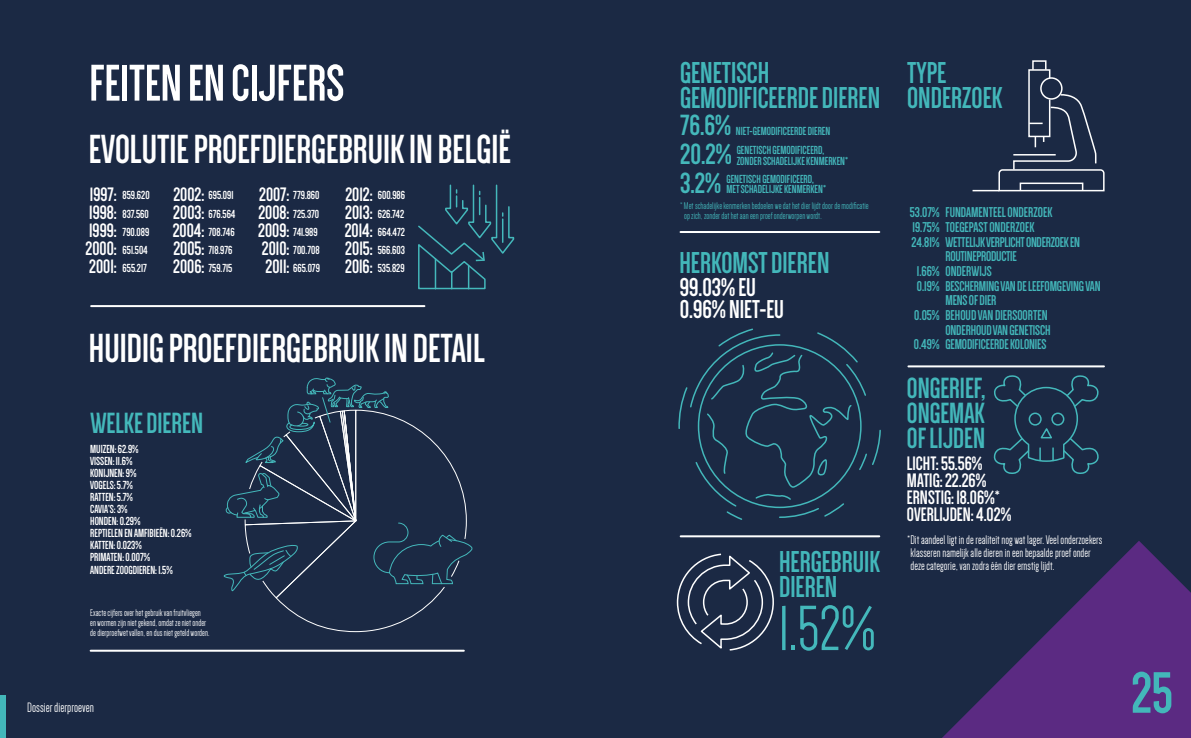
<style>
.page{position:relative;width:1191px;height:738px;background:#fff}
.page>*{position:absolute;margin:0;border:0;box-sizing:border-box;transform-origin:0 0}
.t1{font:65.6px "Dense";color:#44b8bb}
.t2{font:700 60px "Dense";color:#43b7ba}
.t3{font:700 53.1px "Dense";color:#fff}
.t4{font:700 41.7px "Dense";color:#fff}
.t5{font:700 31px/25px "Dense";color:#43b7ba}
.t6{font:700 30px "Dense";color:#44b8bb}
.t7{font:700 30px/24.6px "Dense";color:#43b7ba;text-align:justify}
.t8{font:700 26.6px/22.4px "Dense";color:#fff}
.t9{font:700 20px/18px "Dense";color:#fff;text-align:justify}
.t10{font:700 14.7px/14.7px "Dense";letter-spacing:-.01em;color:#43b7ba}
.t11{font:14px "Dense";color:#fff}
.t12{font:12.9px/12.9px "Dense";color:#fff}
.t13{font:700 12px/18px "Dense";color:#fff}
.t14{font:700 12px/10.3px "Dense";color:#44b8bb}
.t15{font:10px/10px "Dense";color:#fff}
.t16{font:10px/10px "Dense";color:#43b7ba}
</style>
<div class="page">
<div style="left:0;top:0;width:1191px;height:737px;background:#1b2944"></div>
<hr style="left:680px;top:231px;width:199px;height:2px;background:#fff">
<svg style="left:678px;top:328px;width:203px;height:192px"></svg>
<hr style="left:91px;top:649px;width:373px;height:2px;background:#fff">
<hr style="left:91px;top:305px;width:333px;height:2px;background:#fff">
<hr style="left:908px;top:365px;width:196px;height:2px;background:#fff">
<hr style="left:680px;top:535px;width:199px;height:2px;background:#fff">
<div style="left:1032px;top:60px;width:14px;height:10px;border:2px solid #fff"></div>
<svg style="left:972px;top:68px;width:133px;height:124px"></svg>
<svg style="left:676px;top:553px;width:98px;height:98px"></svg>
<svg style="left:993px;top:375px;width:106px;height:99px"></svg>
<svg style="left:275px;top:598px;width:161px;height:34px"></svg>
<svg style="left:222px;top:184px;width:293px;height:414px"></svg>
<svg style="left:943px;top:541px;width:248px;height:196px;fill:#5b2a82"></svg>
<div style="left:0;top:694px;width:6px;height:43px;background:#43b7ba"></div>
<h3 class="t3" style="left:89px;top:57px;width:256px">FEITEN EN CIJFERS</h3>
<h3 class="t4" style="left:89px;top:129px;width:423px">EVOLUTIE PROEFDIERGEBRUIK IN BELGIË</h3>
<h3 class="t9" style="left:86px;top:185px;width:33px">1997:<br>1998:<br>1999:<br>2000:<br>2001:</h3>
<p class="t13" style="left:123px;top:186px;width:29px">859.620<br>837.560<br>790.089<br>651.504<br>655.217</p>
<h3 class="t9" style="left:173px;top:185px;width:33px">2002:<br>2003:<br>2004:<br>2005:<br>2006:</h3>
<p class="t13" style="left:208px;top:186px;width:28px">695.091<br>676.564<br>708.746<br>718.976<br>759.715</p>
<h3 class="t9" style="left:258px;top:185px;width:33px;text-align:center">2007:<br>2008:<br>2009:<br>2010:<br>2011:</h3>
<p class="t13" style="left:293px;top:186px;width:28px">779.860<br>725.370<br>741.989<br>700.708<br>665.079</p>
<h3 class="t9" style="left:345px;top:185px;width:29px">2012:<br>2013:<br>2014:<br>2015:<br>2016:</h3>
<p class="t13" style="left:378px;top:186px;width:29px;text-align:justify">600.986<br>626.742<br>664.472<br>566.603<br>535.829</p>
<h3 class="t4" style="left:89px;top:328px;width:397px">HUIDIG PROEFDIERGEBRUIK IN DETAIL</h3>
<h3 class="t6" style="left:90px;top:408px;width:114px">WELKE DIEREN</h3>
<p class="t13" style="left:90px;top:443px;width:103px;line-height:12px">MUIZEN: 62.9%<br>VISSEN: 11.6%<br>KONIJNEN: 9%<br>VOGELS: 5.7%<br>RATTEN: 5.7%<br>CAVIA’S: 3%<br>HONDEN: 0.29%<br>REPTIELEN EN AMFIBIEËN: 0.26%<br>KATTEN: 0.023%<br>PRIMATEN: 0.007%<br>ANDERE ZOOGDIEREN: 1.5%</p>
<p class="t15" style="left:90px;top:607px;width:121px">Exacte cijfers over het gebruik van fruitvliegen<br>en wormen zijn niet gekend, omdat ze niet onder de dierproefwet vallen, en dus niet geteld worden.</p>
<p class="t11" style="left:27px;top:700px;width:68px">Dossier dierproeven</p>
<h3 class="t5" style="left:680px;top:60px;width:202px">GENETISCH<br>GEMODIFICEERDE DIEREN</h3>
<h3 class="t6" style="left:680px;top:111px;width:52px">76.6%</h3>
<p class="t14" style="left:736px;top:126px;width:96px">NIET-GEMODIFICEERDE DIEREN</p>
<h3 class="t6" style="left:680px;top:139px;width:53px">20.2%</h3>
<p class="t14" style="left:736px;top:145px;width:113px">GENETISCH GEMODIFICEERD,<br>ZONDER SCHADELIJKE KENMERKEN*</p>
<h3 class="t6" style="left:680px;top:168px;width:43px">3.2%</h3>
<p class="t14" style="left:726px;top:174px;width:101px">GENETISCH GEMODIFICEERD,<br>MET SCHADELIJKE KENMERKEN*</p>
<p class="t16" style="left:684px;top:200px;width:186px;text-indent:-4px">* Met schadelijke kenmerken bedoelen we dat het dier lijdt door de modificatie op zich, zonder dat het aan een proef onderworpen wordt.</p>
<h3 class="t5" style="left:679px;top:250px;width:152px">HERKOMST DIEREN</h3>
<h3 class="t8" style="left:680px;top:276px;width:106px">99.03% EU<br>0.96% NIET-EU</h3>
<h3 class="t5" style="left:779px;top:549px;width:103px">HERGEBRUIK<br>DIEREN</h3>
<h1 class="t1" style="left:778px;top:595px;width:99px">1.52%</h1>
<h3 class="t5" style="left:907px;top:60px;width:97px">TYPE<br>ONDERZOEK</h3>
<p class="t10" style="left:910px;top:205px;width:172px">53.07% FUNDAMENTEEL ONDERZOEK<br>19.75% TOEGEPAST ONDERZOEK<br>24.81% WETTELIJK VERPLICHT ONDERZOEK EN</p>
<p class="t10" style="left:917px;top:263px;width:185px">1.66% ONDERWIJS<br>0.19% BESCHERMING VAN DE LEEFOMGEVING VAN</p>
<p class="t10" style="left:914px;top:300px;width:135px;line-height:29.3px">0.05% BEHOUD VAN DIERSOORTEN<br>0.49% GEMODIFICEERDE KOLONIES</p>
<p class="t10" style="left:945px;top:249px;width:73px">ROUTINEPRODUCTIE</p>
<p class="t10" style="left:945px;top:286px;width:106px;line-height:29.3px">MENS OF DIER<br>ONDERHOUD VAN GENETISCH</p>
<h3 class="t7" style="left:907px;top:376px;width:80px">ONGERIEF, ONGEMAK OF LIJDEN</h3>
<h3 class="t9" style="left:907px;top:454px;width:106px;line-height:16.9px;text-align:left">LICHT: 55.56%<br>MATIG: 22.26%<br>ERNSTIG: 18.06%*<br>OVERLIJDEN: 4.02%</h3>
<p class="t12" style="left:907px;top:533px;width:197px">*Dit aandeel ligt in de realiteit nog wat lager. Veel onderzoekers klasseren namelijk alle dieren in een bepaalde proef onder deze categorie, van zodra één dier ernstig lijdt.</p>
<h2 class="t2" style="left:1131px;top:663px;width:43px">25</h2>
</div>
